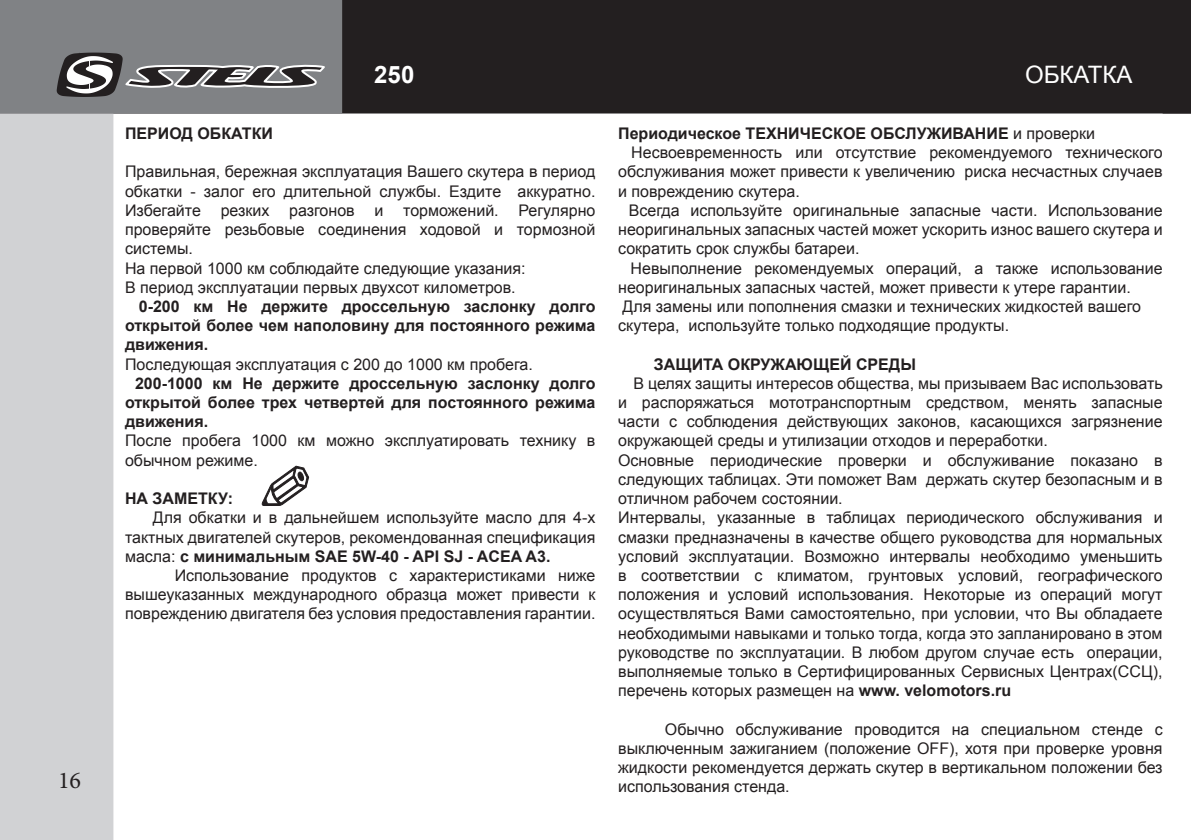
<style>
.page{position:relative;width:1191px;height:840px;background:#fff}
.page>*{position:absolute;margin:0;border:0;box-sizing:border-box;transform-origin:0 0}
.t1{font:24px "Arial";color:#fff}
.t2{font:700 24px "Arial";color:#fff}
.t3{font:24px "Minion Pro";color:#231f20}
.t4{font:16px/19.2px "Arial";color:#231f20;text-align:justify}
.t5{font:700 16px/19.2px "Arial";color:#231f20;text-align:justify}
.s1{font-weight:700}
.s2{font-weight:400}
</style>
<div class="page">
<div style="left:342px;top:0;width:820px;height:113px;background:#231f20"></div>
<div style="left:0;top:113px;width:113px;height:726px;background:#d1d2d4"></div>
<svg style="left:0;top:0;width:342px;height:113px;background:#7e8082"></svg>
<svg style="left:262px;top:465px;width:47px;height:40px"></svg>
<div style="left:1162px;top:0;width:29px;height:113px;background:#231f20"></div>
<p class="t3" style="left:58px;top:763px;width:25px">16</p>
<p class="t2" style="left:374px;top:59px;width:42px">250</p>
<p class="t1" style="left:1025px;top:59px;width:109px">ОБКАТКА</p>
<p class="t5" style="left:125px;top:124px;width:149px">ПЕРИОД ОБКАТКИ</p>
<p class="t4" style="left:125px;top:162px;width:472px">Правильная, бережная эксплуатация Вашего скутера в период обкатки - залог его длительной службы. Ездите аккуратно.<br>Избегайте резких разгонов и торможений. Регулярно проверяйте резьбовые соединения ходовой и тормозной системы.</p>
<p class="t4" style="left:125px;top:258px;width:402px">На первой 1000 км соблюдайте следующие указания:</p>
<p class="t4" style="left:125px;top:277px;width:392px">В период эксплуатации первых двухсот километров.</p>
<p class="t5" style="left:125px;top:297px;width:472px;text-indent:14px">0-200 км Не держите дроссельную заслонку долго открытой более чем наполовину для постоянного режима движения.</p>
<p class="t4" style="left:125px;top:354px;width:409px">Последующая эксплуатация с 200 до 1000 км пробега.</p>
<p class="t5" style="left:125px;top:374px;width:472px;text-indent:10px">200-1000 км Не держите дроссельную заслонку долго открытой более трех четвертей для постоянного режима движения.</p>
<p class="t4" style="left:125px;top:431px;width:472px">После пробега 1000 км можно эксплуатировать технику в обычном режиме.</p>
<p class="t5" style="left:125px;top:489px;width:109px">НА ЗАМЕТКУ:</p>
<p class="t4" style="left:125px;top:508px;width:472px;text-indent:28px">Для обкатки и в дальнейшем используйте масло для 4-х тактных двигателей скутеров, рекомендованная спецификация масла: <span class="s1">с минимальным SAE 5W-40 - API SJ - ACEA A3.</span></p>
<p class="t4" style="left:125px;top:565px;width:472px;text-indent:50px">Использование продуктов с характеристиками ниже вышеуказанных международного образца может привести к повреждению двигателя без условия предоставления гарантии.</p>
<p class="t5" style="left:618px;top:124px;width:478px">Периодическое ТЕХНИЧЕСКОЕ ОБСЛУЖИВАНИЕ <span class="s2">и проверки</span></p>
<p class="t4" style="left:618px;top:143px;width:546px;text-indent:13px">Несвоевременность или отсутствие рекомендуемого технического обслуживания может привести к увеличению риска несчастных случаев и повреждению скутера.</p>
<p class="t4" style="left:618px;top:201px;width:546px;text-align:right">Всегда используйте оригинальные запасные части. Использование неоригинальных запасных частей может ускорить износ вашего скутера и</p>
<p class="t4" style="left:618px;top:239px;width:243px">сократить срок службы батареи.</p>
<p class="t4" style="left:618px;top:258px;width:546px;text-indent:12px">Невыполнение рекомендуемых операций, а также использование неоригинальных запасных частей, может привести к утере гарантии.</p>
<p class="t4" style="left:618px;top:297px;width:524px">Для замены или пополнения смазки и технических жидкостей вашего скутера, используйте только подходящие продукты.</p>
<p class="t5" style="left:654px;top:355px;width:264px">ЗАЩИТА ОКРУЖАЮЩЕЙ СРЕДЫ</p>
<p class="t4" style="left:618px;top:373px;width:546px;text-indent:15px">В целях защиты интересов общества, мы призываем Вас использовать и распоряжаться мототранспортным средством, менять запасные части с соблюдения действующих законов, касающихся загрязнение окружающей среды и утилизации отходов и переработки.</p>
<p class="t4" style="left:618px;top:450px;width:546px">Основные периодические проверки и обслуживание показано в следующих таблицах. Эти поможет Вам держать скутер безопасным и в отличном рабочем состоянии.</p>
<p class="t4" style="left:618px;top:508px;width:546px">Интервалы, указанные в таблицах периодического обслуживания и смазки предназначены в качестве общего руководства для нормальных условий эксплуатации. Возможно интервалы необходимо уменьшить в соответствии с климатом, грунтовых условий, географического положения и условий использования. Некоторые из операций могут осуществляться Вами самостоятельно, при условии, что Вы обладаете необходимыми навыками и только тогда, когда это запланировано в этом руководстве по эксплуатации. В любом другом случае есть операции, выполняемые только в Сертифицированных Сервисных Центрах(ССЦ), перечень которых размещен на <span class="s1">www. velomotors.ru</span></p>
<p class="t4" style="left:618px;top:719px;width:546px;text-indent:47px">Обычно обслуживание проводится на специальном стенде с выключенным зажиганием (положение OFF), хотя при проверке уровня жидкости рекомендуется держать скутер в вертикальном положении без использования стенда.</p>
</div>
